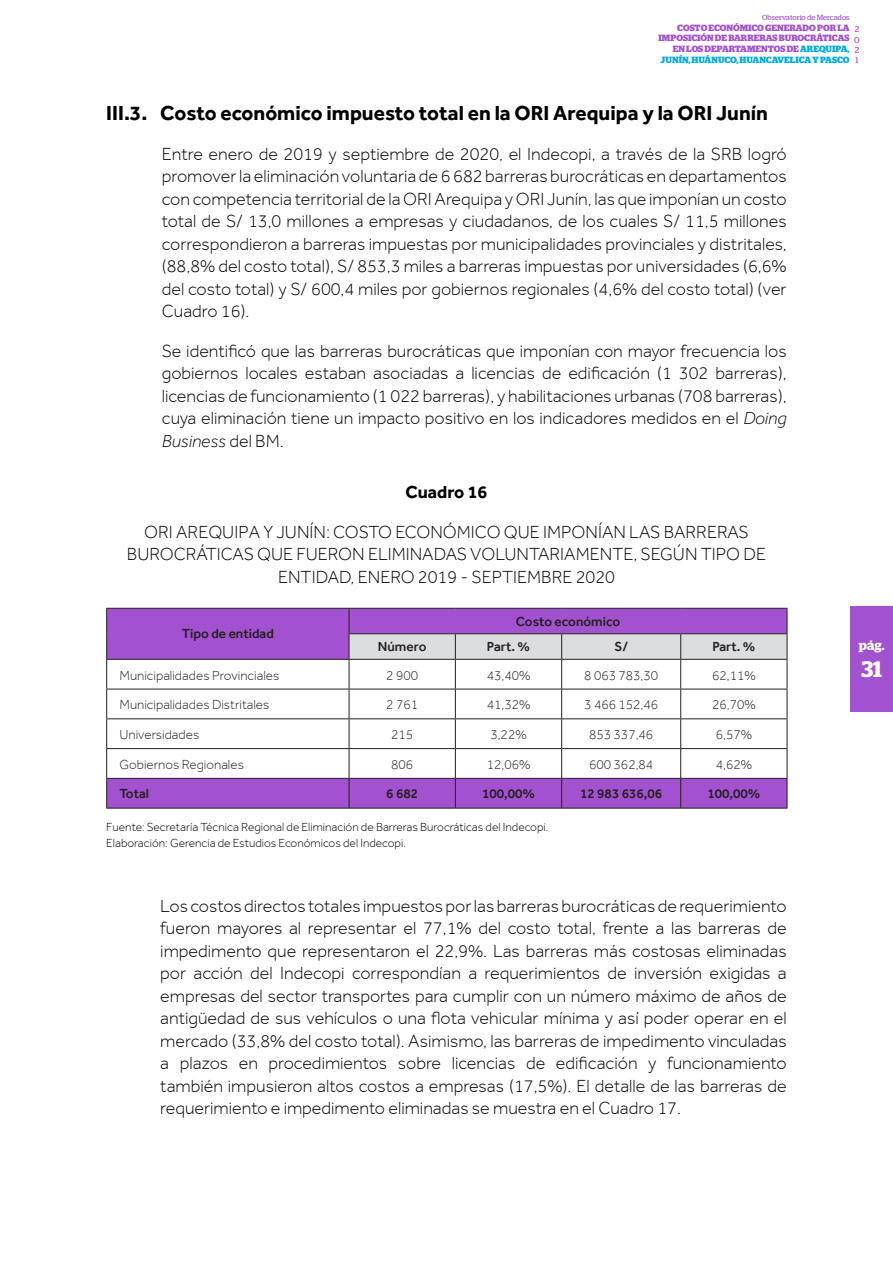
<style>
.page{position:relative;width:893px;height:1263px;background:#fff}
.page>*{position:absolute;margin:0;border:0;box-sizing:border-box;transform-origin:0 0}
.t1{font:600 22.5px "Stag";color:#fff}
.t2{font:700 21px "Effra";color:#000001}
.t3{font:300 18px/22.5px "Effra";color:#000001;text-align:justify}
.t4{font:700 18px "Effra";color:#000001}
.t5{font:300 13.5px "Effra";color:#231f20}
.t6{font:500 13.5px "Effra";color:#231f20}
.t7{font:600 13.5px "Stag";color:#fff}
.t8{font:300 12px "Effra";color:#000001}
.t9{font:700 9px/10.8px "Stag";color:#a352cf;text-align:right}
.t10{font:8.55px/10.4px "Stag";color:#a352cf;text-align:justify}
.t11{font:7.5px "Stag";letter-spacing:-.005em;color:#a352cf}
.s1{color:#00acdd}
.s2{font-style:italic}
</style>
<div class="page">
<div style="left:850px;top:606px;width:43px;height:106px;background:#a352cf"></div>
<svg style="left:107px;top:609px;width:242px;height:199px"></svg>
<hr style="left:106px;top:608px;width:243px;height:1px;background:#231f20">
<hr style="left:349px;top:608px;width:106px;height:1px;background:#231f20">
<hr style="left:455px;top:608px;width:107px;height:1px;background:#231f20">
<hr style="left:562px;top:608px;width:119px;height:1px;background:#231f20">
<hr style="left:681px;top:608px;width:106px;height:1px;background:#231f20">
<hr style="left:106px;top:659px;width:243px;height:1px;background:#231f20">
<hr style="left:106px;top:689px;width:243px;height:1px;background:#231f20">
<hr style="left:106px;top:718px;width:243px;height:1px;background:#231f20">
<hr style="left:106px;top:748px;width:243px;height:1px;background:#231f20">
<hr style="left:106px;top:778px;width:243px;height:1px;background:#231f20">
<svg style="left:106px;top:609px;width:1px;height:199px"></svg>
<svg style="left:349px;top:609px;width:439px;height:199px"></svg>
<hr style="left:106px;top:808px;width:243px;height:1px;background:#231f20">
<hr style="left:349px;top:808px;width:106px;height:1px;background:#231f20">
<hr style="left:455px;top:808px;width:107px;height:1px;background:#231f20">
<hr style="left:562px;top:808px;width:119px;height:1px;background:#231f20">
<hr style="left:681px;top:808px;width:106px;height:1px;background:#231f20">
<p class="t11" style="left:762px;top:13px;width:89px">Observatorio de Mercados</p>
<p class="t9" style="left:659px;top:22px;width:193px">COSTO ECONÓMICO GENERADO POR LA IMPOSICIÓN DE BARRERAS BUROCRÁTICAS EN LOS DEPARTAMENTOS DE <span class="s1">AREQUIPA, JUNÍN, HUÁNUCO, HUANCAVELICA Y PASCO</span></p>
<p class="t10" style="left:854px;top:24px;width:7px">2<br>0<br>2<br>1</p>
<p class="t2" style="left:106px;top:101px;width:663px">III.3. Costo económico impuesto total en la ORI Arequipa y la ORI Junín</p>
<p class="t3" style="left:162px;top:143px;width:626px">Entre enero de 2019 y septiembre de 2020, el Indecopi, a través de la SRB logró promover la eliminación voluntaria de 6 682 barreras burocráticas en departamentos con competencia territorial de la ORI Arequipa y ORI Junín, las que imponían un costo total de S/ 13,0 millones a empresas y ciudadanos, de los cuales S/ 11,5 millones correspondieron a barreras impuestas por municipalidades provinciales y distritales, (88,8% del costo total), S/ 853,3 miles a barreras impuestas por universidades (6,6% del costo total) y S/ 600,4 miles por gobiernos regionales (4,6% del costo total) (ver Cuadro 16).</p>
<p class="t3" style="left:162px;top:340px;width:626px">Se identificó que las barreras burocráticas que imponían con mayor frecuencia los gobiernos locales estaban asociadas a licencias de edificación (1 302 barreras), licencias de funcionamiento (1 022 barreras), y habilitaciones urbanas (708 barreras), cuya eliminación tiene un impacto positivo en los indicadores medidos en el <span class="s2">Doing Business</span> del BM.</p>
<p class="t4" style="left:406px;top:481px;width:83px">Cuadro 16</p>
<p class="t3" style="left:127px;top:521px;width:641px;text-align:center">ORI AREQUIPA Y JUNÍN: COSTO ECONÓMICO QUE IMPONÍAN LAS BARRERAS<br>BUROCRÁTICAS QUE FUERON ELIMINADAS VOLUNTARIAMENTE, SEGÚN TIPO DE<br>ENTIDAD, ENERO 2019 - SEPTIEMBRE 2020</p>
<p class="t6" style="left:182px;top:626px;width:94px">Tipo de entidad</p>
<p class="t6" style="left:516px;top:613px;width:106px">Costo económico</p>
<p class="t6" style="left:378px;top:638px;width:50px">Número</p>
<p class="t6" style="left:487px;top:638px;width:45px">Part. %</p>
<p class="t6" style="left:614px;top:638px;width:15px">S/</p>
<p class="t6" style="left:712px;top:638px;width:45px">Part. %</p>
<p class="t5" style="left:119px;top:668px;width:161px">Municipalidades Provinciales</p>
<p class="t5" style="left:386px;top:668px;width:33px">2 900</p>
<p class="t5" style="left:487px;top:668px;width:45px">43,40%</p>
<p class="t5" style="left:584px;top:668px;width:76px">8 063 783,30</p>
<p class="t5" style="left:712px;top:668px;width:45px">62,11%</p>
<p class="t5" style="left:119px;top:698px;width:151px">Municipalidades Distritales</p>
<p class="t5" style="left:386px;top:698px;width:33px">2 761</p>
<p class="t5" style="left:487px;top:698px;width:45px">41,32%</p>
<p class="t5" style="left:584px;top:698px;width:76px">3 466 152,46</p>
<p class="t5" style="left:712px;top:698px;width:45px">26,70%</p>
<p class="t5" style="left:119px;top:727px;width:81px">Universidades</p>
<p class="t5" style="left:391px;top:727px;width:24px">215</p>
<p class="t5" style="left:490px;top:727px;width:38px">3,22%</p>
<p class="t5" style="left:589px;top:727px;width:66px">853 337,46</p>
<p class="t5" style="left:716px;top:727px;width:38px">6,57%</p>
<p class="t5" style="left:119px;top:757px;width:126px">Gobiernos Regionales</p>
<p class="t5" style="left:391px;top:757px;width:24px">806</p>
<p class="t5" style="left:487px;top:757px;width:45px">12,06%</p>
<p class="t5" style="left:589px;top:757px;width:66px">600 362,84</p>
<p class="t5" style="left:716px;top:757px;width:38px">4,62%</p>
<p class="t6" style="left:119px;top:785px;width:31px">Total</p>
<p class="t6" style="left:386px;top:785px;width:33px">6 682</p>
<p class="t6" style="left:482px;top:785px;width:54px">100,00%</p>
<p class="t6" style="left:580px;top:785px;width:84px">12 983 636,06</p>
<p class="t6" style="left:707px;top:785px;width:54px">100,00%</p>
<p class="t8" style="left:106px;top:820px;width:444px">Fuente: Secretaría Técnica Regional de Eliminación de Barreras Burocráticas del Indecopi.</p>
<p class="t8" style="left:106px;top:837px;width:301px">Elaboración: Gerencia de Estudios Económicos del Indecopi.</p>
<p class="t3" style="left:160px;top:895px;width:628px">Los costos directos totales impuestos por las barreras burocráticas de requerimiento fueron mayores al representar el 77,1% del costo total, frente a las barreras de impedimento que representaron el 22,9%. Las barreras más costosas eliminadas por acción del Indecopi correspondían a requerimientos de inversión exigidas a empresas del sector transportes para cumplir con un número máximo de años de antigüedad de sus vehículos o una flota vehicular mínima y así poder operar en el mercado (33,8% del costo total). Asimismo, las barreras de impedimento vinculadas a plazos en procedimientos sobre licencias de edificación y funcionamiento también impusieron altos costos a empresas (17,5%). El detalle de las barreras de requerimiento e impedimento eliminadas se muestra en el Cuadro 17.</p>
<p class="t7" style="left:859px;top:637px;width:27px">pág.</p>
<p class="t1" style="left:861px;top:655px;width:22px">31</p>
</div>
